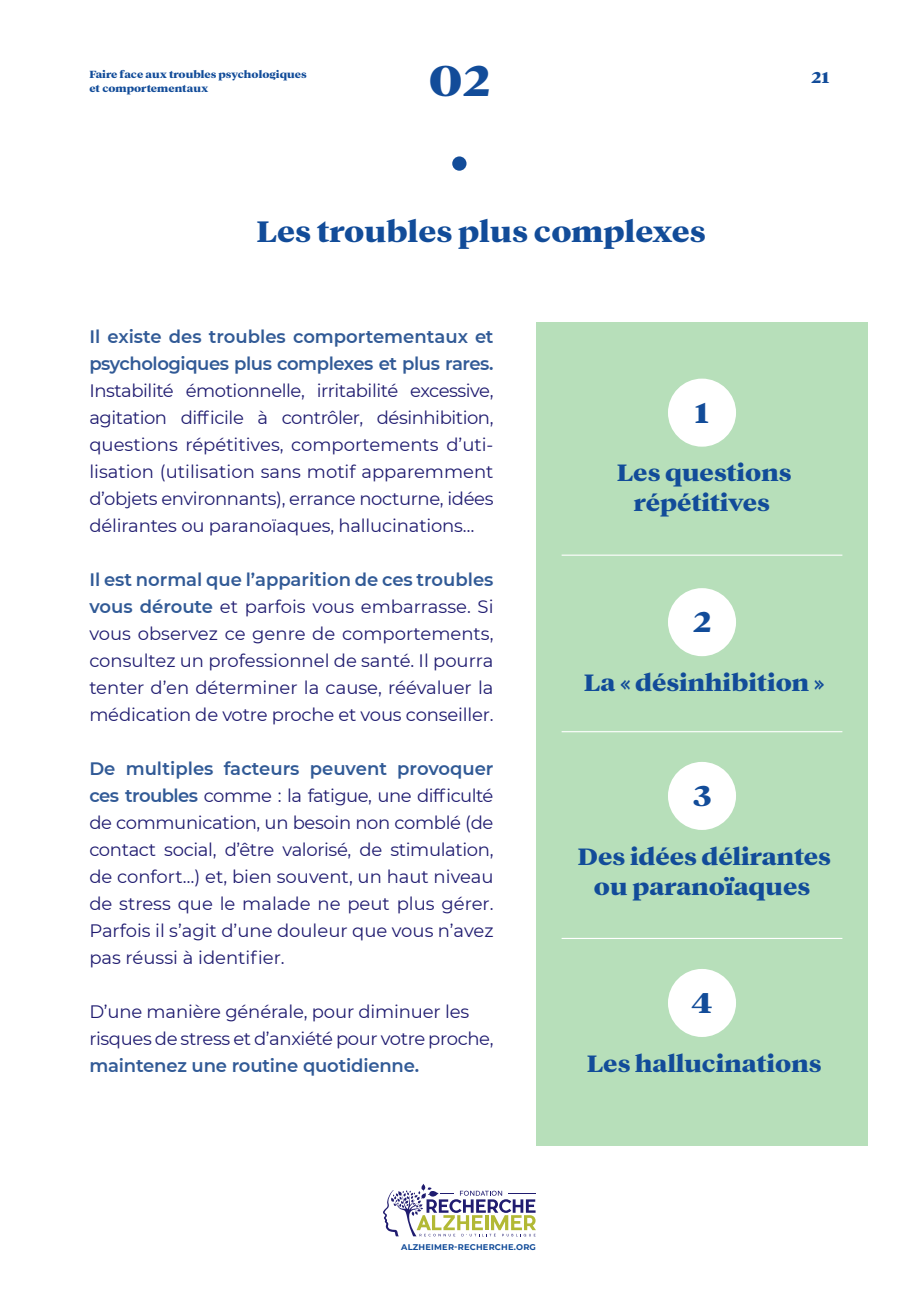
<style>
.page{position:relative;width:919px;height:1289px;background:#fff}
.page>*{position:absolute;margin:0;border:0;box-sizing:border-box;transform-origin:0 0}
.t1{font:45px "Cysan";color:#124c99}
.t2{font:30px "Cysan";color:#124c99}
.t3{font:24px/30px "Cysan";color:#124c99;text-align:center}
.t4{font:24px "Cysan";letter-spacing:-.02em;color:#124c99}
.t5{font:18px/27px "Montserrat";letter-spacing:-.01em;color:#201c70;text-align:justify}
.t6{font:600 18px "Montserrat";letter-spacing:-.01em;color:#315a96}
.t7{font:16.5px "Cysan";color:#124c99}
.t8{font:10.5px "Cysan";color:#124c99}
.t9{font:700 8.25px "Montserrat";letter-spacing:.025em;color:#124c99}
.s1{font-weight:600;color:#315a96}
</style>
<div class="page">
<div style="left:536px;top:322px;width:331px;height:823px;background:#b7dfba"></div>
<div style="left:668px;top:378px;width:68px;height:68px;background:#fff;border-radius:50%"></div>
<hr style="left:561px;top:554px;width:281px;height:1px;background:#fff">
<div style="left:668px;top:588px;width:68px;height:68px;background:#fff;border-radius:50%"></div>
<div style="left:668px;top:762px;width:68px;height:68px;background:#fff;border-radius:50%"></div>
<hr style="left:561px;top:937px;width:281px;height:2px;background:#fff">
<hr style="left:561px;top:731px;width:281px;height:1px;background:#fff">
<div style="left:668px;top:968px;width:68px;height:68px;background:#fff;border-radius:50%"></div>
<div style="left:452px;top:156px;width:14px;height:15px;background:#124c99;border-radius:50%"></div>
<svg style="left:383px;top:1184px;width:153px;height:52px"></svg>
<p class="t8" style="left:89px;top:68px;width:219px">Faire face aux troubles psychologiques</p>
<p class="t8" style="left:89px;top:82px;width:120px">et comportementaux</p>
<p class="t1" style="left:429px;top:53px;width:63px">02</p>
<p class="t7" style="left:811px;top:67px;width:20px">21</p>
<p class="t2" style="left:257px;top:214px;width:450px">Les troubles plus complexes</p>
<p class="t5" style="left:89px;top:322px;width:405px"><span class="s1">Il existe des troubles comportementaux et psychologiques plus complexes et plus rares.<br></span>Instabilité émotionnelle, irritabilité excessive, agitation difficile à contrôler, désinhibition, questions répétitives, comportements d’uti&shy;lisation (utilisation sans motif apparemment d’objets environnants), errance nocturne, idées délirantes ou paranoïaques, hallucinations…</p>
<p class="t5" style="left:89px;top:565px;width:405px"><span class="s1">Il est normal que l’apparition de ces troubles vous déroute</span> et parfois vous embarrasse. Si vous observez ce genre de comportements, consultez un professionnel de santé. Il pourra tenter d’en déterminer la cause, réévaluer la médication de votre proche et vous conseiller.</p>
<p class="t5" style="left:89px;top:754px;width:405px"><span class="s1">De multiples facteurs peuvent provoquer ces troubles</span> comme : la fatigue, une difficulté de communication, un besoin non comblé (de contact social, d’être valorisé, de stimulation, de confort…) et, bien souvent, un haut niveau de stress que le malade ne peut plus gérer.<br>Parfois il s’agit d’une douleur que vous n’avez pas réussi à identifier.</p>
<p class="t5" style="left:89px;top:997px;width:381px">D’une manière générale, pour diminuer les</p>
<p class="t5" style="left:89px;top:1024px;width:405px">risques de stress et d’anxiété pour votre proche,</p>
<p class="t6" style="left:89px;top:1053px;width:331px">maintenez une routine quotidienne.</p>
<p class="t2" style="left:694px;top:394px;width:17px">1</p>
<p class="t3" style="left:617px;top:459px;width:176px">Les questions</p>
<p class="t4" style="left:634px;top:488px;width:138px">répétitives</p>
<p class="t2" style="left:692px;top:604px;width:20px">2</p>
<p class="t3" style="left:584px;top:668px;width:242px">La « désinhibition »</p>
<p class="t2" style="left:692px;top:777px;width:21px">3</p>
<p class="t3" style="left:577px;top:842px;width:254px">Des idées délirantes ou paranoïaques</p>
<p class="t2" style="left:691px;top:984px;width:24px">4</p>
<p class="t3" style="left:587px;top:1049px;width:236px">Les hallucinations</p>
<p class="t9" style="left:401px;top:1240px;width:136px">ALZHEIMER-RECHERCHE.ORG</p>
</div>
